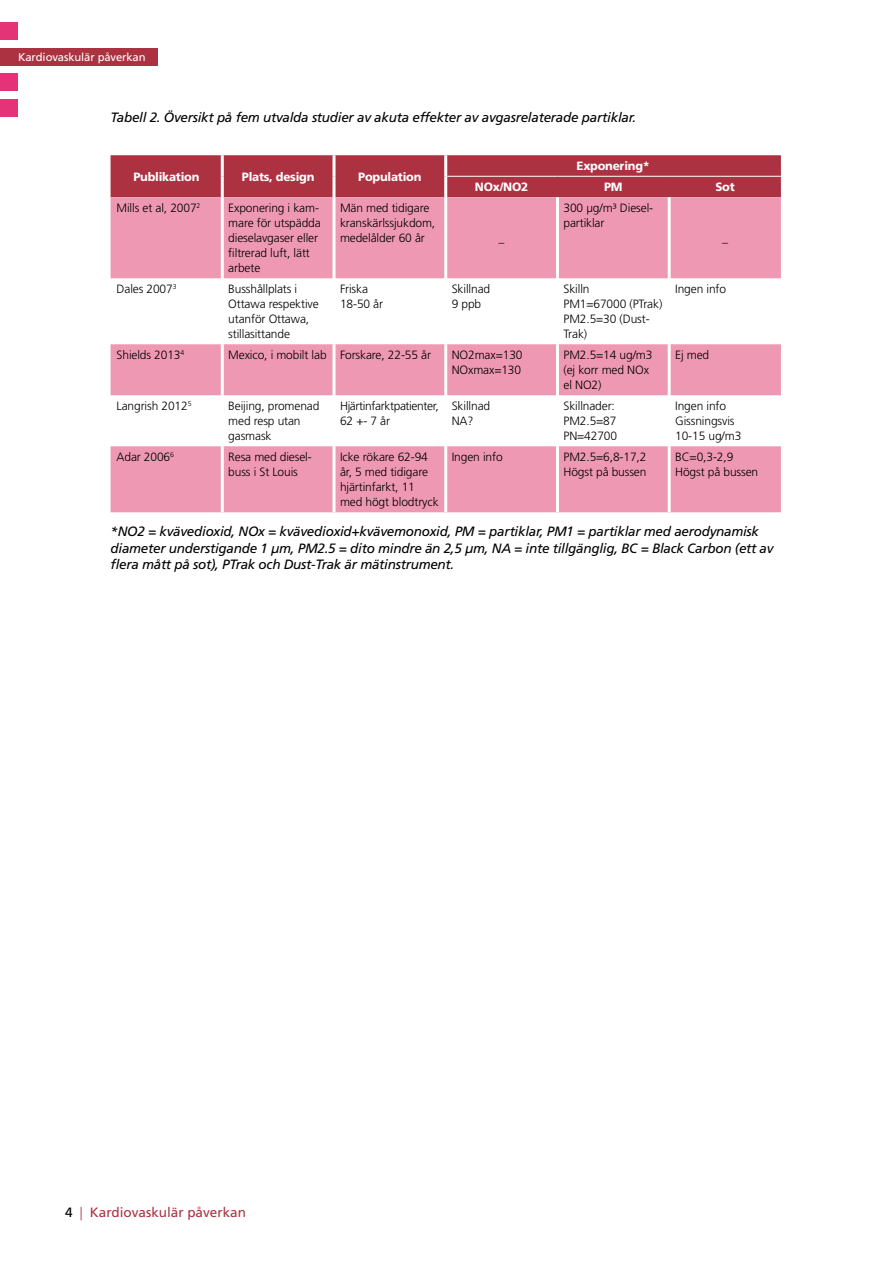
<style>
.page{position:relative;width:893px;height:1263px;background:#fff}
.page>*{position:absolute;margin:0;border:0;box-sizing:border-box;transform-origin:0 0}
.t1{font:italic 13.5px/16.5px "Frutiger SLLOTF";letter-spacing:-.02em;color:#000}
.t2{font:13.5px "Frutiger SLLOTF";color:#ad3241}
.t3{font:300 12px/15px "Frutiger SLLOTF";letter-spacing:-.01em;color:#000}
.t4{font:800 12px "Frutiger SLLOTF";letter-spacing:-.02em;color:#fff}
.t5{font:300 12px/15px "Frutiger SLLOTF";letter-spacing:-.03em;color:#000}
.t6{font:11.25px "Frutiger SLLOTF";letter-spacing:-.01em;color:#fff}
.s1{color:#000}
.s2{font-family:"Minion Pro"}
</style>
<div class="page">
<div style="left:0;top:23px;width:17px;height:17px;background:#e53377"></div>
<div style="left:0;top:74px;width:17px;height:17px;background:#e53377"></div>
<div style="left:0;top:48px;width:157px;height:17px;background:#ad3241"></div>
<div style="left:0;top:99px;width:17px;height:17px;background:#e53377"></div>
<div style="left:111px;top:155px;width:670px;height:42px;background:#ad3241"></div>
<svg style="left:111px;top:197px;width:670px;height:315px;fill:#ef98b4"></svg>
<hr style="left:221px;top:155px;width:3px;height:21px;background:#fff">
<hr style="left:332px;top:155px;width:3px;height:21px;background:#fff">
<hr style="left:444px;top:155px;width:3px;height:21px;background:#fff">
<hr style="left:221px;top:176px;width:3px;height:21px;background:#fff">
<hr style="left:332px;top:176px;width:3px;height:21px;background:#fff">
<hr style="left:444px;top:176px;width:3px;height:21px;background:#fff">
<hr style="left:221px;top:197px;width:3px;height:81px;background:#fff">
<hr style="left:332px;top:197px;width:3px;height:81px;background:#fff">
<hr style="left:444px;top:197px;width:3px;height:81px;background:#fff">
<hr style="left:556px;top:197px;width:3px;height:81px;background:#fff">
<hr style="left:668px;top:197px;width:3px;height:81px;background:#fff">
<hr style="left:221px;top:278px;width:3px;height:66px;background:#fff">
<hr style="left:332px;top:278px;width:3px;height:66px;background:#fff">
<hr style="left:444px;top:278px;width:3px;height:66px;background:#fff">
<hr style="left:556px;top:278px;width:3px;height:66px;background:#fff">
<hr style="left:668px;top:278px;width:3px;height:66px;background:#fff">
<hr style="left:221px;top:344px;width:3px;height:51px;background:#fff">
<hr style="left:332px;top:344px;width:3px;height:51px;background:#fff">
<hr style="left:444px;top:344px;width:3px;height:51px;background:#fff">
<hr style="left:556px;top:344px;width:3px;height:51px;background:#fff">
<hr style="left:668px;top:344px;width:3px;height:51px;background:#fff">
<hr style="left:221px;top:395px;width:3px;height:51px;background:#fff">
<hr style="left:332px;top:395px;width:3px;height:51px;background:#fff">
<hr style="left:444px;top:395px;width:3px;height:51px;background:#fff">
<hr style="left:556px;top:395px;width:3px;height:51px;background:#fff">
<hr style="left:668px;top:395px;width:3px;height:51px;background:#fff">
<hr style="left:221px;top:446px;width:3px;height:66px;background:#fff">
<hr style="left:332px;top:446px;width:3px;height:66px;background:#fff">
<hr style="left:444px;top:446px;width:3px;height:66px;background:#fff">
<hr style="left:556px;top:446px;width:3px;height:66px;background:#fff">
<hr style="left:668px;top:446px;width:3px;height:66px;background:#fff">
<hr style="left:447px;top:176px;width:110px;height:1px;background:#fff">
<hr style="left:557px;top:176px;width:112px;height:1px;background:#fff">
<hr style="left:669px;top:176px;width:112px;height:1px;background:#fff">
<p class="t6" style="left:18px;top:50px;width:129px">Kardiovaskulär påverkan</p>
<p class="t1" style="left:111px;top:109px;width:527px">Tabell 2. Översikt på fem utvalda studier av akuta effekter av avgasrelaterade partiklar.</p>
<p class="t4" style="left:133px;top:169px;width:68px">Publikation</p>
<p class="t4" style="left:242px;top:169px;width:74px">Plats, design</p>
<p class="t4" style="left:358px;top:169px;width:65px">Population</p>
<p class="t3" style="left:117px;top:201px;width:85px">Mills et al, 2007<sup>2</sup></p>
<p class="t3" style="left:228px;top:201px;width:94px">Exponering i kam&shy;mare för utspädda dieselavgaser eller filtrerad luft, lätt arbete</p>
<p class="t3" style="left:340px;top:201px;width:97px">Män med tidigare kranskärlssjukdom, medelålder 60 år</p>
<p class="t4" style="left:577px;top:159px;width:75px">Exponering*</p>
<p class="t4" style="left:475px;top:180px;width:55px">NOx/NO2</p>
<p class="t4" style="left:604px;top:180px;width:20px">PM</p>
<p class="t4" style="left:715px;top:180px;width:21px">Sot</p>
<p class="t3" style="left:499px;top:231px;width:7px">_</p>
<p class="t3" style="left:563px;top:201px;width:91px">300 µg/m³ Diesel&shy;partiklar</p>
<p class="t3" style="left:722px;top:231px;width:7px">_</p>
<p class="t3" style="left:117px;top:282px;width:62px">Dales 2007<sup>3</sup></p>
<p class="t3" style="left:228px;top:282px;width:92px">Busshållplats i<br>Ottawa respektive utanför Ottawa, stillasittande</p>
<p class="t3" style="left:340px;top:282px;width:45px">Friska<br>18-50 år</p>
<p class="t3" style="left:452px;top:282px;width:40px">Skillnad<br>9 ppb</p>
<p class="t3" style="left:563px;top:282px;width:100px">Skilln<br>PM1=67000 (PTrak)<br>PM2.5=30 (Dust-<br>Trak)</p>
<p class="t3" style="left:675px;top:282px;width:52px">Ingen info</p>
<p class="t3" style="left:117px;top:348px;width:69px">Shields 2013<sup>4</sup></p>
<p class="t3" style="left:228px;top:348px;width:204px">Mexico, i mobilt lab Forskare, 22-55 år</p>
<p class="t3" style="left:452px;top:348px;width:72px">NO2max=130<br>NOxmax=130</p>
<p class="t3" style="left:563px;top:348px;width:91px">PM2.5=14 ug/m3 (ej korr med NOx el NO2)</p>
<p class="t3" style="left:675px;top:348px;width:36px">Ej med</p>
<p class="t3" style="left:117px;top:399px;width:77px">Langrish 2012<sup>5</sup></p>
<p class="t3" style="left:228px;top:399px;width:93px">Beijing, promenad med resp utan gasmask</p>
<p class="t5" style="left:340px;top:399px;width:100px">Hjärtinfarktpatienter,<br>62 +- 7 år</p>
<p class="t3" style="left:452px;top:399px;width:40px">Skillnad<br>NA?</p>
<p class="t3" style="left:563px;top:399px;width:55px">Skillnader:<br>PM2.5=87<br>PN=42700</p>
<p class="t3" style="left:675px;top:399px;width:68px">Ingen info<br>Gissningsvis<br>10-15 ug/m3</p>
<p class="t3" style="left:117px;top:450px;width:59px">Adar 2006<sup>6</sup></p>
<p class="t3" style="left:228px;top:450px;width:85px">Resa med diesel&shy;buss i St Louis</p>
<p class="t3" style="left:340px;top:450px;width:100px">Icke rökare 62-94 år, 5 med tidigare hjärtinfarkt, 11 med högt blodtryck</p>
<p class="t3" style="left:452px;top:450px;width:52px">Ingen info</p>
<p class="t3" style="left:563px;top:450px;width:85px">PM2.5=6,8-17,2<br>Högst på bussen</p>
<p class="t3" style="left:675px;top:450px;width:85px">BC=0,3-2,9<br>Högst på bussen</p>
<p class="t1" style="left:111px;top:523px;width:664px">*NO2 = kvävedioxid, NOx = kvävedioxid+kvävemonoxid, PM = partiklar, PM1 = partiklar med aerodynamisk diameter understigande 1 µm, PM2.5 = dito mindre än 2,5 µm, NA = inte tillgänglig, BC = Black Carbon (ett av flera mått på sot), PTrak och Dust-Trak är mätinstrument.</p>
<p class="t2" style="left:65px;top:1204px;width:182px"><span class="s1">4</span> <span class="s2">|</span> Kardiovaskulär påverkan</p>
</div>
